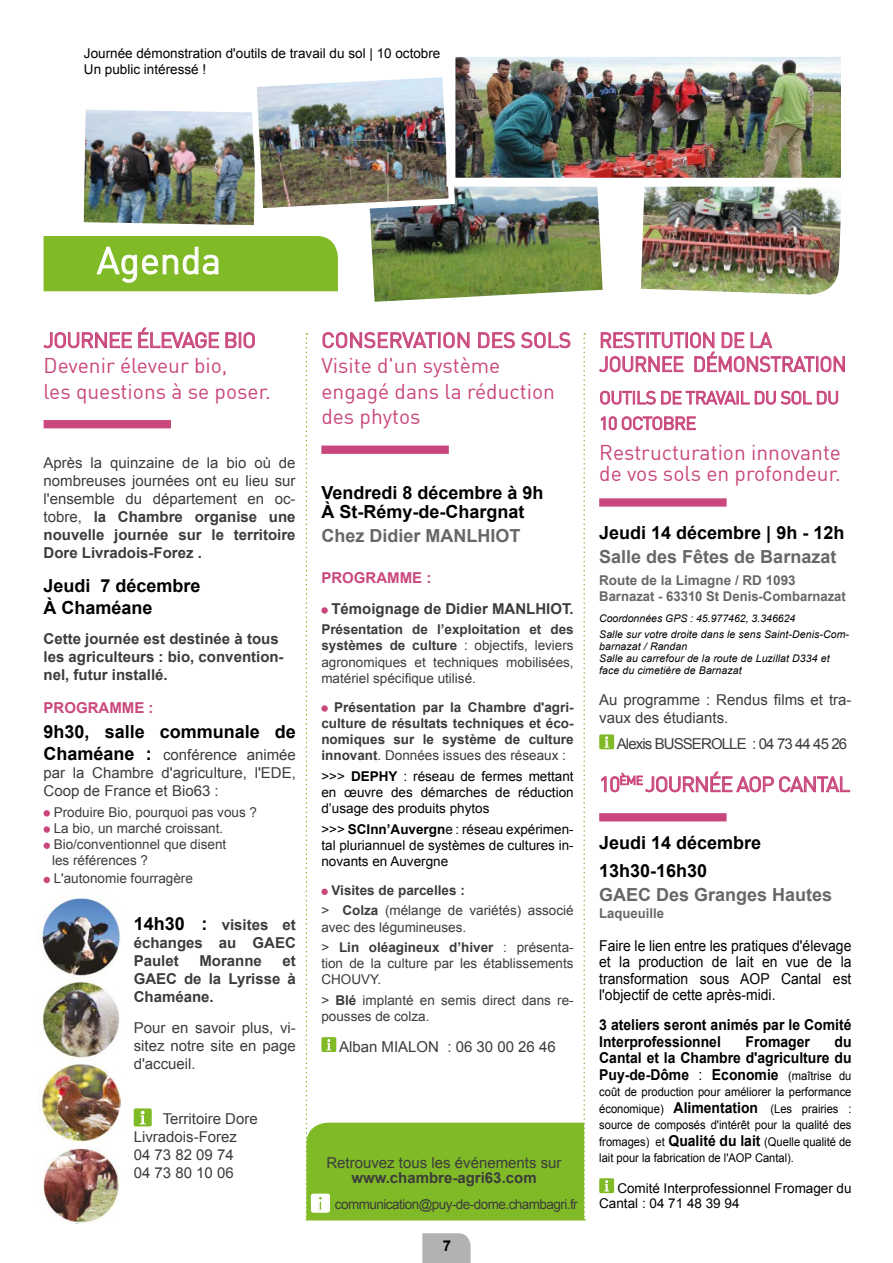
<style>
.page{position:relative;width:893px;height:1263px;background:#fff}
.page>*{position:absolute;margin:0;border:0;box-sizing:border-box;transform-origin:0 0}
.t1{font:37.5px "DIN";color:#fff}
.t2{font:21px/25.5px "DIN";color:#ca477d}
.t3{font:21px/24px "DIN";letter-spacing:-.02em;color:#ca477d;scale:.94 1}
.t4{font:21px "DIN";letter-spacing:-.04em;color:#ca477d}
.t5{font:700 18px/21.6px "Arial";color:#000}
.t6{font:700 18px "Arial";color:#676766}
.t7{font:18px/25.5px "DIN";letter-spacing:-.03em;color:#ca477d}
.t8{font:15px/18px "Arial";color:#3c3c3b;text-align:justify}
.t9{font:700 15px/18px "Arial";color:#3c3c3b;text-align:justify}
.t10{font:15px/16.5px "Arial";color:#000;text-align:justify;scale:.93 1}
.t11{font:700 15px/16.5px "Arial";color:#000;scale:.93 1}
.t12{font:15px "Arial";letter-spacing:-.06em;color:#3c3c3b}
.t13{font:700 15px "Arial";color:#ca477d}
.t14{font:700 15px "Arial";color:#000}
.t15{font:13.5px/16.2px "Arial";color:#3c3c3b}
.t16{font:13.5px/16.2px "Arial";color:#000}
.t17{font:700 13.5px/16.2px "Arial";color:#3c3c3b;text-align:justify}
.t18{font:700 13.5px/16.5px "Arial";color:#676766}
.t19{font:13.5px "Arial";letter-spacing:-.04em;color:#3c3c3b}
.t20{font:12px/16.5px "Arial";color:#000;text-align:justify;scale:.93 1}
.t21{font:italic 10.5px/12px "Arial";letter-spacing:.01em;color:#000}
.s1{font-weight:700}
.s2{font-weight:700;font-size:18px;color:#000}
.s3{font-size:18px;color:#000}
.s4{font-weight:400}
.s5{font-weight:400;font-size:12px}
.s6{font-weight:700;font-size:15px}
</style>
<div class="page">
<svg style="left:422px;top:1233px;width:49px;height:30px"></svg>
<svg style="left:43px;top:332px;width:89px;height:16px"></svg>
<svg style="left:138px;top:327px;width:81px;height:21px"></svg>
<svg style="left:225px;top:332px;width:30px;height:16px"></svg>
<div style="left:44px;top:420px;width:127px;height:8px;background:#ca477d"></div>
<svg style="left:44px;top:810px;width:6px;height:6px"></svg>
<div style="left:44px;top:826px;width:6px;height:7px;background:#ca477d;border-radius:50%"></div>
<div style="left:44px;top:842px;width:6px;height:7px;background:#ca477d;border-radius:50%"></div>
<svg style="left:44px;top:877px;width:6px;height:6px"></svg>
<svg style="left:134px;top:1108px;width:18px;height:18px"></svg>
<svg style="left:599px;top:332px;width:246px;height:40px"></svg>
<svg style="left:600px;top:391px;width:238px;height:14px"></svg>
<svg style="left:601px;top:416px;width:95px;height:14px"></svg>
<div style="left:599px;top:498px;width:128px;height:9px;background:#ca477d;border:2px solid #ca477d"></div>
<svg style="left:599px;top:734px;width:15px;height:15px"></svg>
<svg style="left:601px;top:772px;width:249px;height:20px"></svg>
<div style="left:599px;top:813px;width:128px;height:8px;background:#ca477d;border:2px solid #ca477d"></div>
<svg style="left:599px;top:1178px;width:15px;height:15px"></svg>
<img style="left:374px;top:187px;width:229px;height:115px">
<img style="left:640px;top:187px;width:201px;height:108px">
<img style="left:44px;top:77px;width:414px;height:214px">
<img style="left:39px;top:898px;width:81px;height:326px">
<img style="left:456px;top:58px;width:384px;height:119px">
<div style="left:446px;top:48px;width:404px;height:139px;border:9px solid #fff"></div>
<svg style="left:306px;top:332px;width:279px;height:888px"></svg>
<p class="t16" style="left:84px;top:45px;width:358px">Journée démonstration d'outils de travail du sol | 10 octobre<br>Un public intéressé !</p>
<h1 class="t1" style="left:97px;top:237px;width:126px">Agenda</h1>
<h2 class="t2" style="left:44px;top:327px;width:229px">JOURNEE ÉLEVAGE BIO<br>Devenir éleveur bio,<br>les questions à se poser.</h2>
<p class="t8" style="left:44px;top:453px;width:254px">Après la quinzaine de la bio où de nombreuses journées ont eu lieu sur l'ensemble du département en oc&shy;tobre, <span class="s1">la Chambre organise une nouvelle journée sur le territoire Dore Livradois-Forez .</span></p>
<p class="t5" style="left:44px;top:575px;width:159px">Jeudi 7 décembre<br>À Chaméane</p>
<p class="t9" style="left:44px;top:630px;width:242px;text-align:left">Cette journée est destinée à tous les agriculteurs : bio, convention&shy;nel, futur installé.</p>
<p class="t13" style="left:44px;top:697px;width:111px">PROGRAMME :</p>
<p class="t5" style="left:44px;top:722px;width:254px">9h30, salle communale de</p>
<p class="t8" style="left:44px;top:746px;width:254px"><span class="s2">Chaméane :</span> conférence animée par la Chambre d'agriculture, l'EDE, Coop de France et Bio63 :</p>
<p class="t15" style="left:52px;top:804px;width:206px">Produire Bio, pourquoi pas vous ?<br>La bio, un marché croissant.<br>Bio/conventionnel que disent<br>les références ?</p>
<p class="t15" style="left:54px;top:870px;width:141px">L'autonomie fourragère</p>
<p class="t9" style="left:134px;top:916px;width:164px"><span class="s3">14h30 :</span> visites et échanges au GAEC Paulet</p>
<p class="t9" style="left:199px;top:952px;width:64px">Moranne</p>
<p class="t9" style="left:134px;top:952px;width:164px;text-indent:149px">et GAEC de la Lyrisse à Chaméane.</p>
<p class="t8" style="left:134px;top:1019px;width:164px">Pour en savoir plus, vi&shy;sitez notre site en page d'accueil.</p>
<p class="t8" style="left:134px;top:1110px;width:126px;text-align:left;text-indent:29px">Territoire Dore<br>Livradois-Forez<br>04 73 82 09 74<br>04 73 80 10 06</p>
<h2 class="t2" style="left:321px;top:327px;width:251px">CONSERVATION DES SOLS<br>Visite d'un système engagé dans la réduction des phytos</h2>
<p class="t5" style="left:321px;top:483px;width:224px;line-height:19.5px">Vendredi 8 décembre à 9h<br>À St-Rémy-de-Chargnat</p>
<p class="t6" style="left:321px;top:524px;width:201px">Chez Didier MANLHIOT</p>
<p class="t13" style="left:321px;top:568px;width:111px">PROGRAMME :</p>
<p class="t9" style="left:331px;top:600px;width:244px">Témoignage de Didier MANLHIOT.</p>
<p class="t15" style="left:321px;top:621px;width:254px;text-align:justify"><span class="s1">Présentation de l’exploitation et des systèmes de culture</span> : objectifs, leviers agronomiques et techniques mobilisées, matériel spécifique utilisé.</p>
<p class="t17" style="left:321px;top:699px;width:254px;text-indent:13px">Présentation par la Chambre d'agri&shy;culture de résultats techniques et éco&shy;nomiques sur le système de culture innovant<span class="s4">. Données issues des réseaux :</span></p>
<p class="t16" style="left:321px;top:768px;width:254px;text-align:justify">&gt;&gt;&gt; <span class="s1">DEPHY</span> : réseau de fermes mettant en œuvre des démarches de réduction d’usage des produits phytos</p>
<p class="t16" style="left:321px;top:821px;width:254px;text-align:justify">&gt;&gt;&gt; <span class="s1">SCInn’Auvergn</span>e : réseau expérimen&shy;tal pluriannuel de systèmes de cultures in&shy;novants en Auvergne</p>
<p class="t15" style="left:321px;top:880px;width:254px;line-height:20.4px;text-indent:10px"><span class="s1">Visites de parcelles :<br></span>&gt; <span class="s1">Colza</span> (mélange de variétés) associé</p>
<p class="t15" style="left:321px;top:917px;width:254px;line-height:20.4px">avec des légumineuses.<br>&gt; <span class="s1">Lin oléagineux d’hiver</span> : présenta-</p>
<p class="t15" style="left:321px;top:955px;width:254px">tion de la culture par les établissements<br>CHOUVY.</p>
<p class="t15" style="left:321px;top:992px;width:254px">&gt; <span class="s1">Blé</span> implanté en semis direct dans re&shy;pousses de colza.</p>
<p class="t8" style="left:339px;top:1038px;width:218px">Alban MIALON : 06 30 00 26 46</p>
<p class="t8" style="left:326px;top:1153px;width:237px">Retrouvez tous les événements sur</p>
<p class="t9" style="left:351px;top:1169px;width:187px">www.chambre-agri63.com</p>
<p class="t19" style="left:335px;top:1195px;width:244px">communication@puy-de-dome.chambagri.fr</p>
<p class="t14" style="left:443px;top:1236px;width:10px">7</p>
<h2 class="t3" style="left:599px;top:328px;width:265px">RESTITUTION DE LA<br>JOURNEE DÉMONSTRATION</h2>
<p class="t7" style="left:599px;top:384px;width:242px">OUTILS DE TRAVAIL DU SOL DU<br>10 OCTOBRE</p>
<h2 class="t2" style="left:599px;top:442px;width:243px;line-height:21px">Restructuration innovante de vos sols en profondeur.</h2>
<p class="t5" style="left:599px;top:522px;width:247px">Jeudi 14 décembre | 9h - 12h</p>
<p class="t6" style="left:599px;top:544px;width:239px">Salle des Fêtes de Barnazat</p>
<p class="t18" style="left:599px;top:572px;width:248px">Route de la Limagne / RD 1093<br>Barnazat - 63310 St Denis-Combarnazat</p>
<p class="t21" style="left:599px;top:610px;width:251px;line-height:16.2px">Coordonnées GPS : 45.977462, 3.346624<br>Salle sur votre droite dans le sens Saint-Denis-Com-</p>
<p class="t21" style="left:599px;top:640px;width:232px">barnazat / Randan<br>Salle au carrefour de la route de Luzillat D334 et face du cimetière de Barnazat</p>
<p class="t8" style="left:599px;top:690px;width:254px">Au programme : Rendus films et tra&shy;vaux des étudiants.</p>
<p class="t12" style="left:617px;top:734px;width:232px">Alexis BUSSEROLLE : 04 73 44 45 26</p>
<h2 class="t4" style="left:599px;top:771px;width:253px">10<sup>ÈME</sup> JOURNÉE AOP CANTAL</h2>
<p class="t5" style="left:599px;top:830px;width:164px;line-height:28px">Jeudi 14 décembre<br>13h30-16h30</p>
<p class="t6" style="left:599px;top:883px;width:235px">GAEC Des Granges Hautes</p>
<p class="t18" style="left:599px;top:905px;width:66px">Laqueuille</p>
<p class="t10" style="left:599px;top:937px;width:273px">Faire le lien entre les pratiques d'élevage et la production de lait en vue de la transformation sous AOP Cantal est l'objectif de cette après-midi.</p>
<p class="t11" style="left:599px;top:1017px;width:273px">3 ateliers seront animés par le Comité<br>Interprofessionnel</p>
<p class="t11" style="left:599px;top:1034px;width:273px;text-align:justify;text-indent:235px">du Cantal et la Chambre d'agriculture du Puy-de-Dôme <span class="s4">:</span> Economie <span class="s5">(maîtrise du</span></p>
<p class="t20" style="left:599px;top:1084px;width:273px">coût de production pour améliorer la performance économique) <span class="s6">Alimentation</span> (Les prairies : source de composés d'intérêt pour la qualité des fromages) et <span class="s6">Qualité du lait</span> (Quelle qualité de lait pour la fabrication de l'AOP Cantal).</p>
<p class="t16" style="left:599px;top:1181px;width:254px;line-height:15px;text-indent:18px">Comité Interprofessionnel Fromager du<br>Cantal : 04 71 48 39 94</p>
<p class="t11" style="left:745px;top:1034px;width:71px">Fromager</p>
</div>
